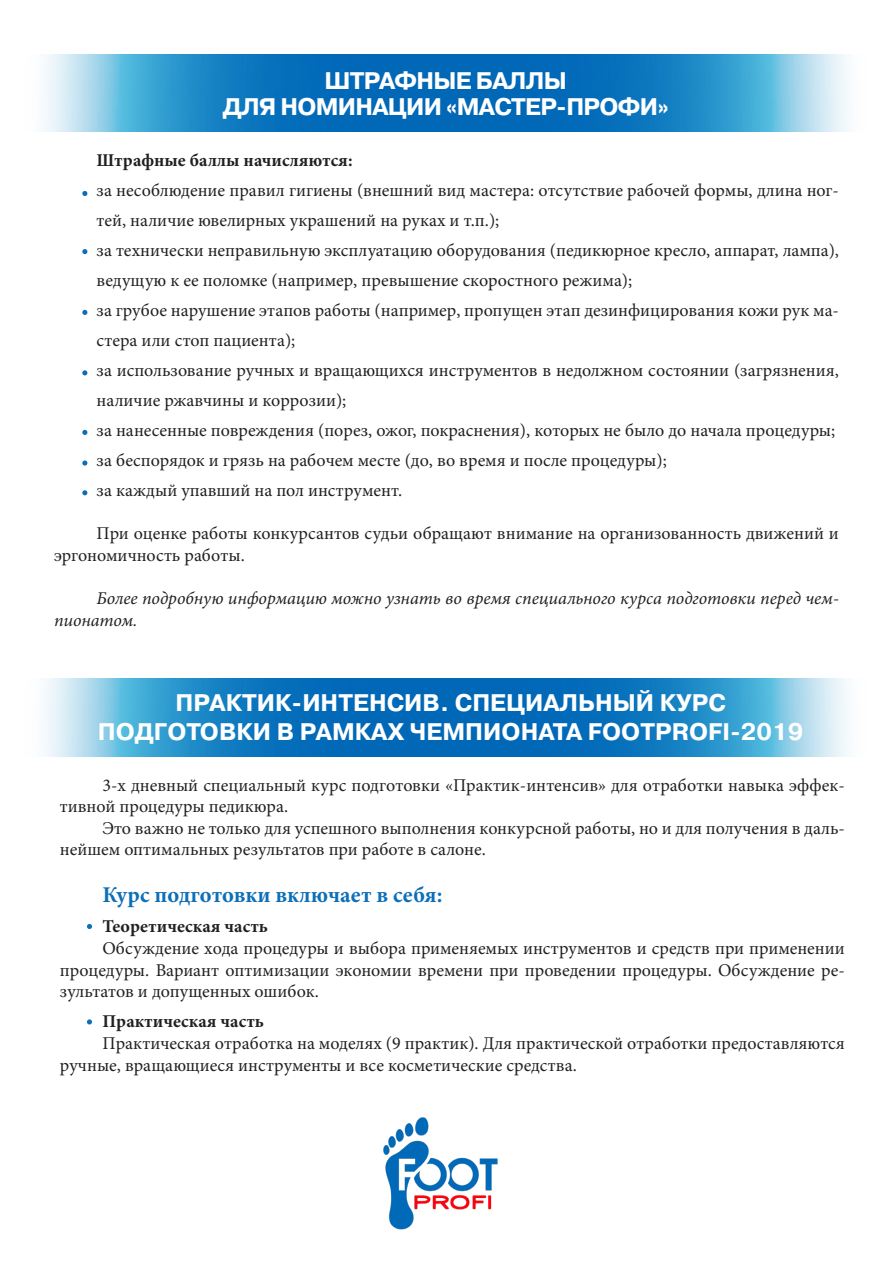
<style>
.page{position:relative;width:893px;height:1263px;background:#fff}
.page>*{position:absolute;margin:0;border:0;box-sizing:border-box;transform-origin:0 0}
.t1{font:700 24px/28.8px "Pragmatica C";color:#fff;text-align:center}
.t2{font:700 24px/25.5px "Pragmatica C";letter-spacing:-.03em;color:#fff;text-align:center}
.t3{font:700 22.5px "Minion Pro";color:#0c6fb8}
.t4{font:18px/30px "Minion Pro";color:#231f20}
.t5{font:italic 18px/21.6px "Minion Pro";color:#231f20}
.t6{font:700 18px "Minion Pro";color:#231f20}
</style>
<div class="page">
<img style="left:383px;top:1117px;width:115px;height:113px">
<img style="left:45px;top:679px;width:803px;height:77px">
<img style="left:45px;top:54px;width:803px;height:78px">
<svg style="left:82px;top:370px;width:5px;height:5px"></svg>
<svg style="left:82px;top:191px;width:5px;height:5px"></svg>
<svg style="left:82px;top:249px;width:5px;height:5px"></svg>
<svg style="left:82px;top:310px;width:5px;height:5px"></svg>
<svg style="left:82px;top:460px;width:5px;height:6px"></svg>
<svg style="left:82px;top:490px;width:5px;height:5px"></svg>
<svg style="left:82px;top:430px;width:5px;height:5px"></svg>
<svg style="left:87px;top:924px;width:5px;height:5px"></svg>
<svg style="left:87px;top:1019px;width:5px;height:5px"></svg>
<h1 class="t2" style="left:223px;top:68px;width:447px">ШТРАФНЫЕ БАЛЛЫ<br>ДЛЯ НОМИНАЦИИ «МАСТЕР-ПРОФИ»</h1>
<p class="t6" style="left:97px;top:148px;width:258px">Штрафные баллы начисляются:</p>
<p class="t4" style="left:97px;top:176px;width:744px">за несоблюдение правил гигиены (внешний вид мастера: отсутствие рабочей формы, длина ног&shy;тей, наличие ювелирных украшений на руках и т.п.);<br>за технически неправильную эксплуатацию оборудования (педикюрное кресло, аппарат, лампа), ведущую к ее поломке (например, превышение скоростного режима);<br>за грубое нарушение этапов работы (например, пропущен этап дезинфицирования кожи рук ма&shy;стера или стоп пациента);<br>за использование ручных и вращающихся инструментов в недолжном состоянии (загрязнения, наличие ржавчины и коррозии);<br>за нанесенные повреждения (порез, ожог, покраснения), которых не было до начала процедуры; за беспорядок и грязь на рабочем месте (до, во время и после процедуры);<br>за каждый упавший на пол инструмент.</p>
<p class="t4" style="left:54px;top:523px;width:786px;line-height:21.6px;text-indent:43px">При оценке работы конкурсантов судьи обращают внимание на организованность движений и эргономичность работы.</p>
<p class="t5" style="left:54px;top:587px;width:786px;text-indent:43px">Более подробную информацию можно узнать во время специального курса подготовки перед чем&shy;пионатом.</p>
<h1 class="t1" style="left:98px;top:689px;width:707px">ПРАКТИК-ИНТЕНСИВ. СПЕЦИАЛЬНЫЙ КУРС<br>ПОДГОТОВКИ В РАМКАХ ЧЕМПИОНАТА FOOTPROFI-2019</h1>
<p class="t4" style="left:60px;top:774px;width:786px;line-height:21.6px;text-indent:43px">3-х дневный специальный курс подготовки «Практик-интенсив» для отработки навыка эффек&shy;тивной процедуры педикюра.</p>
<p class="t4" style="left:60px;top:817px;width:787px;line-height:21.6px;text-indent:43px">Это важно не только для успешного выполнения конкурсной работы, но и для получения в даль&shy;нейшем оптимальных результатов при работе в салоне.</p>
<p class="t3" style="left:102px;top:879px;width:341px">Курс подготовки включает в себя:</p>
<p class="t6" style="left:102px;top:914px;width:167px">Теоретическая часть</p>
<p class="t4" style="left:60px;top:937px;width:786px;line-height:21.6px;text-align:justify;text-indent:43px">Обсуждение хода процедуры и выбора применяемых инструментов и средств при применении процедуры. Вариант оптимизации экономии времени при проведении процедуры. Обсуждение ре&shy;зультатов и допущенных ошибок.</p>
<p class="t6" style="left:102px;top:1009px;width:163px">Практическая часть</p>
<p class="t4" style="left:60px;top:1032px;width:786px;line-height:21.6px;text-indent:43px">Практическая отработка на моделях (9 практик). Для практической отработки предоставляются ручные, вращающиеся инструменты и все косметические средства.</p>
</div>
